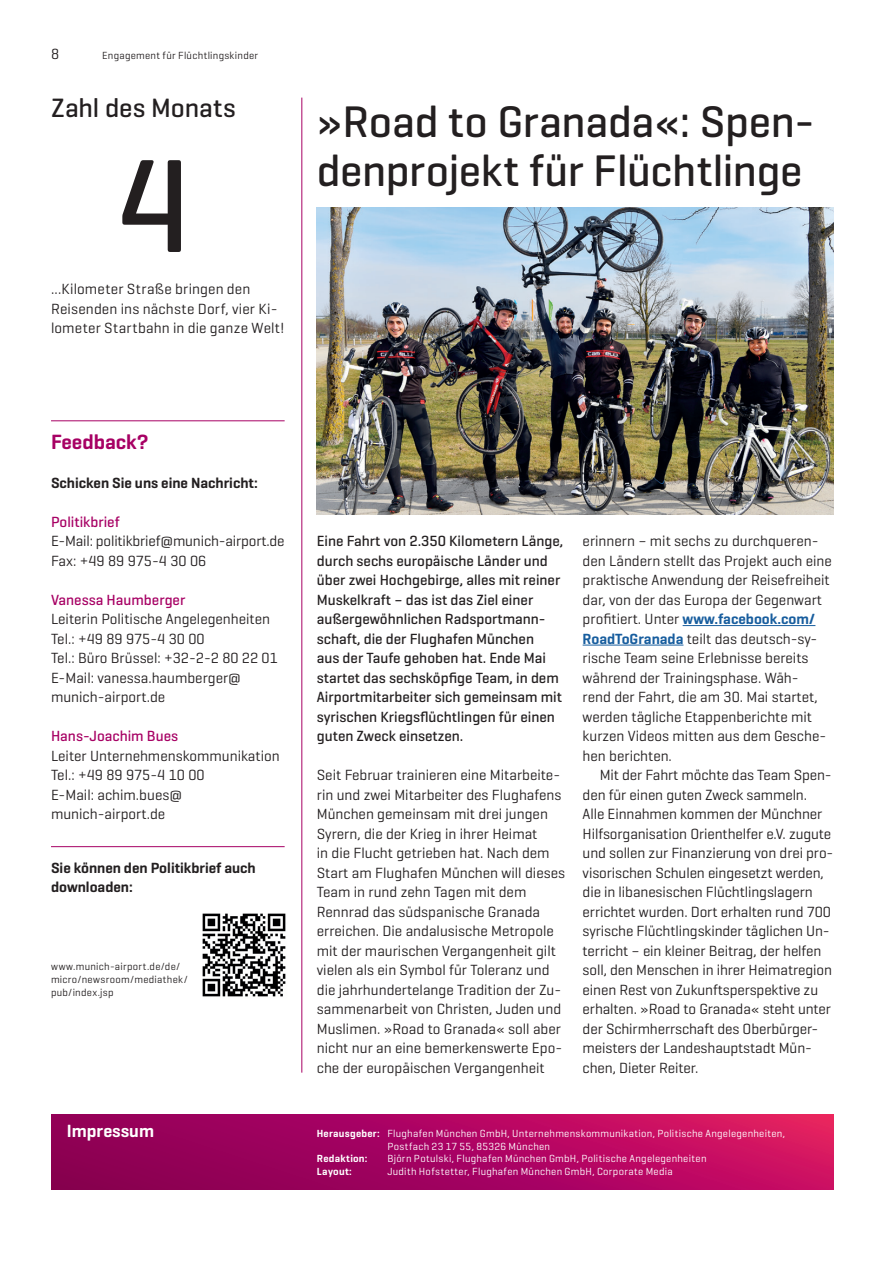
<style>
.page{position:relative;width:893px;height:1263px;background:#fff}
.page>*{position:absolute;margin:0;border:0;box-sizing:border-box;transform-origin:0 0}
.t1{font:500 135px "Munich Airport Pro";color:#231f20}
.t2{font:500 45px/49.5px "Munich Airport Pro";letter-spacing:-.01em;color:#231f20}
.t3{font:500 27px "Munich Airport Pro";letter-spacing:-.005em;color:#231f20}
.t4{font:600 21px "Munich Airport Pro";color:#a70164}
.t5{font:600 18px "Munich Airport Pro";color:#fff}
.t6{font:15px/19.5px "Munich Airport Pro";color:#231f20}
.t7{font:500 15px/19.5px "Munich Airport Pro";color:#231f20}
.t8{font:600 15px/19.5px "Munich Airport Pro";color:#231f20}
.t9{font:500 15px "Munich Airport Pro";color:#a70164}
.t10{font:10.5px/12.5px "Munich Airport Pro";letter-spacing:.025em;color:#fff}
.t11{font:10.5px/12.8px "Munich Airport Pro";letter-spacing:.025em;color:#231f20}
.t12{font:600 10.5px "Munich Airport Pro";letter-spacing:.025em;color:#fff}
.s1{font-weight:600;color:#175d9e}
.s2{font-weight:600}
</style>
<div class="page">
<hr style="left:301px;top:98px;width:1px;height:975px;background:#a70164">
<hr style="left:51px;top:420px;width:234px;height:1px;background:#a70164">
<svg style="left:51px;top:1114px;width:782px;height:75px;background:#ad065e"></svg>
<img style="left:202px;top:913px;width:84px;height:84px">
<hr style="left:51px;top:846px;width:234px;height:1px;background:#a70164">
<hr style="left:683px;top:625px;width:132px;height:1px;background:#175d9e">
<hr style="left:583px;top:645px;width:100px;height:1px;background:#175d9e">
<img style="left:317px;top:208px;width:516px;height:307px">
<p class="t6" style="left:51px;top:43px;width:10px">8</p>
<p class="t11" style="left:102px;top:48px;width:158px">Engagement für Flüchtlingskinder</p>
<h3 class="t3" style="left:51px;top:91px;width:186px">Zahl des Monats</h3>
<h1 class="t1" style="left:117px;top:122px;width:76px">4</h1>
<p class="t6" style="left:51px;top:279px;width:235px">...Kilometer Straße bringen den<br>Reisenden ins nächste Dorf, vier Ki&shy;lometer Startbahn in die ganze Welt!</p>
<h2 class="t2" style="left:317px;top:95px;width:499px">»Road to Granada«: Spen&shy;denprojekt für Flüchtlinge</h2>
<h3 class="t4" style="left:51px;top:428px;width:99px">Feedback?</h3>
<p class="t8" style="left:51px;top:472px;width:208px">Schicken Sie uns eine Nachricht:</p>
<p class="t9" style="left:51px;top:512px;width:70px">Politikbrief</p>
<p class="t6" style="left:51px;top:531px;width:235px">E-Mail: politikbrief@munich-airport.de<br>Fax: +49 89 975-4 30 06</p>
<p class="t9" style="left:51px;top:590px;width:136px">Vanessa Haumberger</p>
<p class="t6" style="left:51px;top:609px;width:228px">Leiterin Politische Angelegenheiten<br>Tel.: +49 89 975-4 30 00<br>Tel.: Büro Brüssel: +32-2-2 80 22 01<br>E-Mail: vanessa.haumberger@ munich-airport.de</p>
<p class="t9" style="left:51px;top:727px;width:129px">Hans-Joachim Bues</p>
<p class="t6" style="left:51px;top:745px;width:230px">Leiter Unternehmenskommunikation<br>Tel.: +49 89 975-4 10 00<br>E-Mail: achim.bues@ munich-airport.de</p>
<p class="t8" style="left:51px;top:858px;width:206px">Sie können den Politikbrief auch downloaden:</p>
<p class="t11" style="left:51px;top:960px;width:138px">www.munich-airport.de/de/ micro/newsroom/mediathek/ pub/index.jsp</p>
<p class="t5" style="left:67px;top:1120px;width:89px">Impressum</p>
<p class="t7" style="left:317px;top:531px;width:248px">Eine Fahrt von 2.350 Kilometern Länge, durch sechs europäische Länder und über zwei Hochgebirge, alles mit reiner Muskelkraft – das ist das Ziel einer außergewöhnlichen Radsportmann&shy;schaft, die der Flughafen München<br>aus der Taufe gehoben hat. Ende Mai startet das sechsköpfige Team, in dem Airportmitarbeiter sich gemeinsam mit syrischen Kriegsflüchtlingen für einen guten Zweck einsetzen.</p>
<p class="t6" style="left:317px;top:765px;width:250px">Seit Februar trainieren eine Mitarbeite&shy;rin und zwei Mitarbeiter des Flughafens München gemeinsam mit drei jungen Syrern, die der Krieg in ihrer Heimat<br>in die Flucht getrieben hat. Nach dem Start am Flughafen München will dieses Team in rund zehn Tagen mit dem Rennrad das südspanische Granada erreichen. Die andalusische Metropole mit der maurischen Vergangenheit gilt vielen als ein Symbol für Toleranz und die jahrhundertelange Tradition der Zu&shy;sammenarbeit von Christen, Juden und Muslimen. »Road to Granada« soll aber nicht nur an eine bemerkenswerte Epo&shy;che der europäischen Vergangenheit</p>
<p class="t6" style="left:583px;top:531px;width:251px">erinnern – mit sechs zu durchqueren&shy;den Ländern stellt das Projekt auch eine praktische Anwendung der Reisefreiheit dar, von der das Europa der Gegenwart profitiert. Unter <span class="s1">www.facebook.com/ RoadToGranada</span> teilt das deutsch-sy&shy;rische Team seine Erlebnisse bereits während der Trainingsphase. Wäh-<br>rend der Fahrt, die am 30. Mai startet, werden tägliche Etappenberichte mit kurzen Videos mitten aus dem Gesche&shy;hen berichten.</p>
<p class="t6" style="left:583px;top:765px;width:252px;text-indent:17px">Mit der Fahrt möchte das Team Spen&shy;den für einen guten Zweck sammeln.<br>Alle Einnahmen kommen der Münchner Hilfsorganisation Orienthelfer e.V. zugute und sollen zur Finanzierung von drei pro&shy;visorischen Schulen eingesetzt werden, die in libanesischen Flüchtlingslagern errichtet wurden. Dort erhalten rund 700 syrische Flüchtlingskinder täglichen Un&shy;terricht – ein kleiner Beitrag, der helfen soll, den Menschen in ihrer Heimatregion einen Rest von Zukunftsperspektive zu erhalten. »Road to Granada« steht unter der Schirmherrschaft des Oberbürger&shy;meisters der Landeshauptstadt Mün&shy;chen, Dieter Reiter.</p>
<p class="t10" style="left:387px;top:1127px;width:399px;text-indent:-70px"><span class="s2">Herausgeber:</span> Flughafen München GmbH, Unternehmenskommunikation, Politische Angelegenheiten,<br>Postfach 23 17 55, 85326 München</p>
<p class="t12" style="left:317px;top:1152px;width:52px">Redaktion:</p>
<p class="t10" style="left:387px;top:1152px;width:321px">Björn Potulski, Flughafen München GmbH, Politische Angelegenheiten</p>
<p class="t12" style="left:317px;top:1165px;width:37px">Layout:</p>
<p class="t10" style="left:387px;top:1165px;width:287px">Judith Hofstetter, Flughafen München GmbH, Corporate Media</p>
</div>
